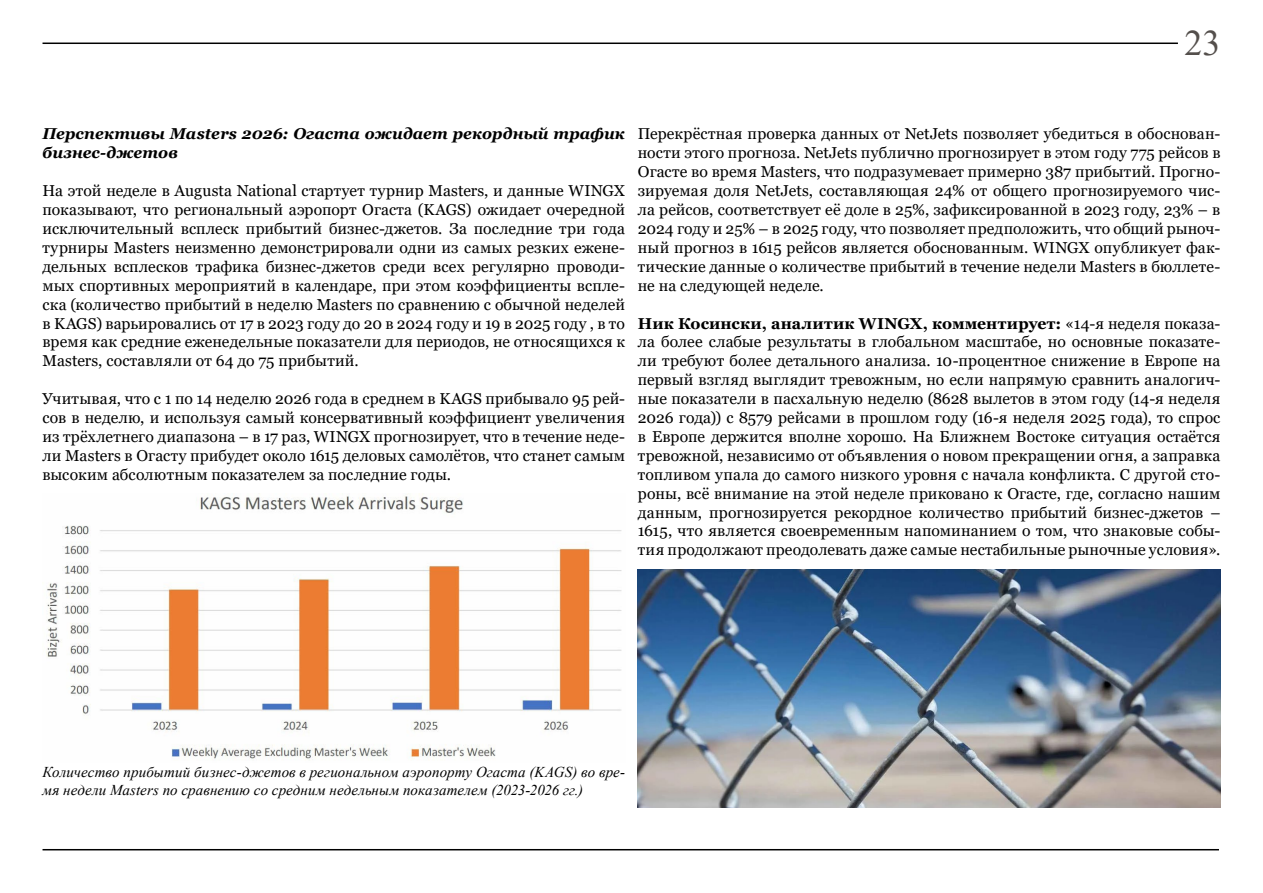
<style>
.page{position:relative;width:1263px;height:893px;background:#fff}
.page>*{position:absolute;margin:0;border:0;box-sizing:border-box;transform-origin:0 0}
.t1{font:36px "Times New Roman";color:#544f4c}
.t2{font:15.75px/18.9px "Georgia";letter-spacing:.01em;color:#000;text-align:justify}
.t3{font:italic 700 15.75px/18.9px "Georgia";color:#000}
.t4{font:italic 15px/18px "Times New Roman";letter-spacing:.005em;color:#000}
.s1{font-weight:700}
</style>
<div class="page">
<hr style="left:43px;top:849px;width:1176px;height:1px;background:#000">
<hr style="left:43px;top:43px;width:1135px;height:1px;background:#000">
<img style="left:46px;top:494px;width:576px;height:266px">
<img style="left:638px;top:570px;width:582px;height:238px">
<p class="t1" style="left:1184px;top:17px;width:37px">23</p>
<p class="t3" style="left:43px;top:125px;width:584px">Перспективы Masters 2026: Огаста ожидает рекордный трафик бизнес-джетов</p>
<p class="t2" style="left:43px;top:182px;width:584px">На этой неделе в Augusta National стартует турнир Masters, и данные WINGX показывают, что региональный аэропорт Огаста (KAGS) ожидает очередной исключительный всплеск прибытий бизнес-джетов. За последние три года турниры Masters неизменно демонстрировали одни из самых резких ежене&shy;дельных всплесков трафика бизнес-джетов среди всех регулярно проводи&shy;мых спортивных мероприятий в календаре, при этом коэффициенты вспле&shy;ска (количество прибытий в неделю Masters по сравнению с обычной неделей в KAGS) варьировались от 17 в 2023 году до 20 в 2024 году и 19 в 2025 году , в то время как средние еженедельные показатели для периодов, не относящихся к Masters, составляли от 64 до 75 прибытий.</p>
<p class="t2" style="left:43px;top:390px;width:584px">Учитывая, что с 1 по 14 неделю 2026 года в среднем в KAGS прибывало 95 рей&shy;сов в неделю, и используя самый консервативный коэффициент увеличения из трёхлетнего диапазона – в 17 раз, WINGX прогнозирует, что в течение неде&shy;ли Masters в Огасту прибудет около 1615 деловых самолётов, что станет самым высоким абсолютным показателем за последние годы.</p>
<p class="t2" style="left:638px;top:125px;width:584px">Перекрёстная проверка данных от NetJets позволяет убедиться в обоснован&shy;ности этого прогноза. NetJets публично прогнозирует в этом году 775 рейсов в Огасте во время Masters, что подразумевает примерно 387 прибытий. Прогно&shy;зируемая доля NetJets, составляющая 24% от общего прогнозируемого чис&shy;ла рейсов, соответствует её доле в 25%, зафиксированной в 2023 году, 23% – в 2024 году и 25% – в 2025 году, что позволяет предположить, что общий рыноч&shy;ный прогноз в 1615 рейсов является обоснованным. WINGX опубликует фак&shy;тические данные о количестве прибытий в течение недели Masters в бюллете&shy;не на следующей неделе.</p>
<p class="t2" style="left:638px;top:314px;width:584px"><span class="s1">Ник Косински, аналитик WINGX, комментирует:</span> «14-я неделя показа&shy;ла более слабые результаты в глобальном масштабе, но основные показате&shy;ли требуют более детального анализа. 10-процентное снижение в Европе на первый взгляд выглядит тревожным, но если напрямую сравнить аналогич&shy;ные показатели в пасхальную неделю (8628 вылетов в этом году (14-я неделя 2026 года)) с 8579 рейсами в прошлом году (16-я неделя 2025 года), то спрос в Европе держится вполне хорошо. На Ближнем Востоке ситуация остаётся тревожной, независимо от объявления о новом прекращении огня, а заправка топливом упала до самого низкого уровня с начала конфликта. С другой сто&shy;роны, всё внимание на этой неделе приковано к Огасте, где, согласно нашим данным, прогнозируется рекордное количество прибытий бизнес-джетов – 1615, что является своевременным напоминанием о том, что знаковые собы&shy;тия продолжают преодолевать даже самые нестабильные рыночные условия».</p>
<p class="t4" style="left:43px;top:762px;width:584px">Количество прибытий бизнес-джетов в региональном аэропорту Огаста (KAGS) во вре&shy;мя недели Masters по сравнению со средним недельным показателем (2023-2026 гг.)</p>
</div>
